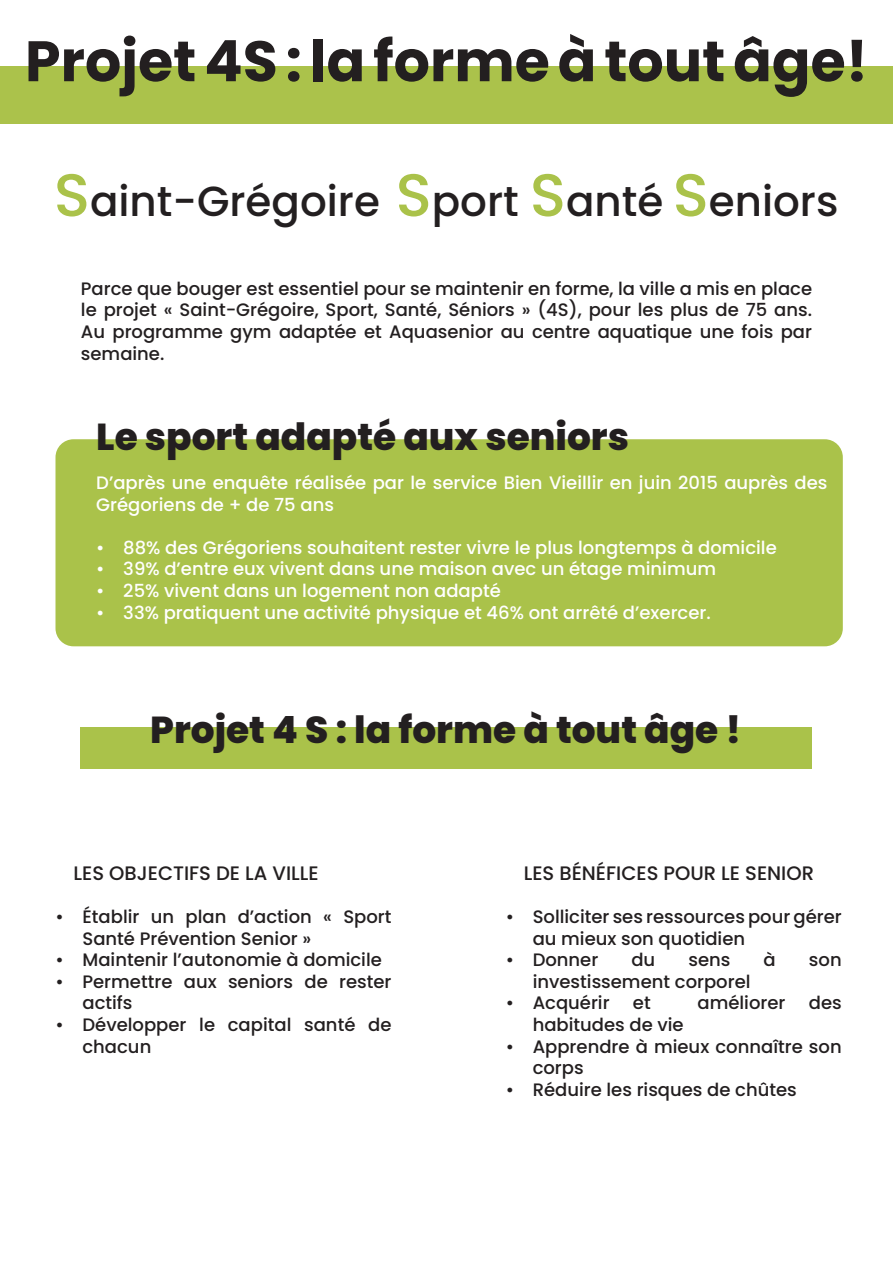
<style>
.page{position:relative;width:893px;height:1263px;background:#fff}
.page>*{position:absolute;margin:0;border:0;box-sizing:border-box;transform-origin:0 0}
.t1{font:700 57px "Poppins";color:#231f20}
.t2{font:500 42px "Poppins";color:#231f20}
.t3{font:800 37.5px "Poppins";color:#231f20}
.t4{font:500 19.5px "Poppins";color:#231f20}
.t5{font:500 18px/21.6px "Poppins";color:#231f20}
.t6{font:500 18px/21.6px "Poppins";color:#fff}
.s1{font-size:60px;color:#aac24a}
</style>
<div class="page">
<div style="left:81px;top:727px;width:731px;height:42px;background:#aac24a"></div>
<div style="left:56px;top:439px;width:787px;height:207px;background:#aac24a;border-radius:18px"></div>
<div style="left:0;top:66px;width:893px;height:58px;background:#abc24b"></div>
<p class="t1" style="left:25px;top:28px;width:844px">Projet 4S : la forme à tout âge!</p>
<p class="t2" style="left:54px;top:177px;width:786px"><span class="s1">S</span>aint-Grégoire <span class="s1">S</span>port <span class="s1">S</span>anté <span class="s1">S</span>eniors</p>
<p class="t5" style="left:81px;top:278px;width:733px;text-align:justify">Parce que bouger est essentiel pour se maintenir en forme, la ville a mis en place le projet « Saint-Grégoire, Sport, Santé, Séniors » (4S), pour les plus de 75 ans.<br>Au programme gym adaptée et Aquasenior au centre aquatique une fois par semaine.</p>
<p class="t3" style="left:96px;top:415px;width:534px">Le sport adapté aux seniors</p>
<p class="t6" style="left:96px;top:472px;width:733px">D’après une enquête réalisée par le service Bien Vieillir en juin 2015 auprès des<br>Grégoriens de + de 75 ans</p>
<p class="t6" style="left:96px;top:537px;width:682px">• 88% des Grégoriens souhaitent rester vivre le plus longtemps à domicile</p>
<p class="t6" style="left:96px;top:558px;width:621px">• 39% d’entre eux vivent dans une maison avec un étage minimum</p>
<p class="t6" style="left:96px;top:580px;width:406px">• 25% vivent dans un logement non adapté</p>
<p class="t6" style="left:96px;top:602px;width:616px">• 33% pratiquent une activité physique et 46% ont arrêté d’exercer.</p>
<p class="t3" style="left:150px;top:708px;width:593px">Projet 4 S : la forme à tout âge !</p>
<p class="t4" style="left:74px;top:861px;width:247px">LES OBJECTIFS DE LA VILLE</p>
<p class="t5" style="left:82px;top:906px;width:311px;text-indent:-27px">• Établir un plan d’action « Sport<br>Santé Prévention Senior »</p>
<p class="t5" style="left:56px;top:949px;width:328px">• Maintenir l’autonomie à domicile</p>
<p class="t5" style="left:82px;top:971px;width:310px;text-indent:-27px">• Permettre aux seniors de rester actifs</p>
<p class="t5" style="left:82px;top:1014px;width:310px;text-indent:-27px">• Développer le capital santé de chacun</p>
<p class="t4" style="left:524px;top:861px;width:292px">LES BÉNÉFICES POUR LE SENIOR</p>
<p class="t5" style="left:533px;top:906px;width:311px;text-indent:-27px">• Solliciter ses ressources pour gérer au mieux son quotidien</p>
<p class="t5" style="left:506px;top:949px;width:94px">• Donner</p>
<p class="t5" style="left:631px;top:949px;width:25px">du</p>
<p class="t5" style="left:688px;top:949px;width:44px">sens</p>
<p class="t5" style="left:764px;top:949px;width:14px">à</p>
<p class="t5" style="left:809px;top:949px;width:34px">son</p>
<p class="t5" style="left:533px;top:971px;width:219px">investissement corporel</p>
<p class="t5" style="left:506px;top:992px;width:105px">• Acquérir</p>
<p class="t5" style="left:633px;top:992px;width:19px">et</p>
<p class="t5" style="left:697px;top:992px;width:89px">améliorer</p>
<p class="t5" style="left:809px;top:992px;width:34px">des</p>
<p class="t5" style="left:533px;top:1014px;width:153px">habitudes de vie</p>
<p class="t5" style="left:533px;top:1035px;width:311px;text-indent:-27px">• Apprendre à mieux connaître son corps</p>
<p class="t5" style="left:506px;top:1079px;width:293px">• Réduire les risques de chûtes</p>
</div>
